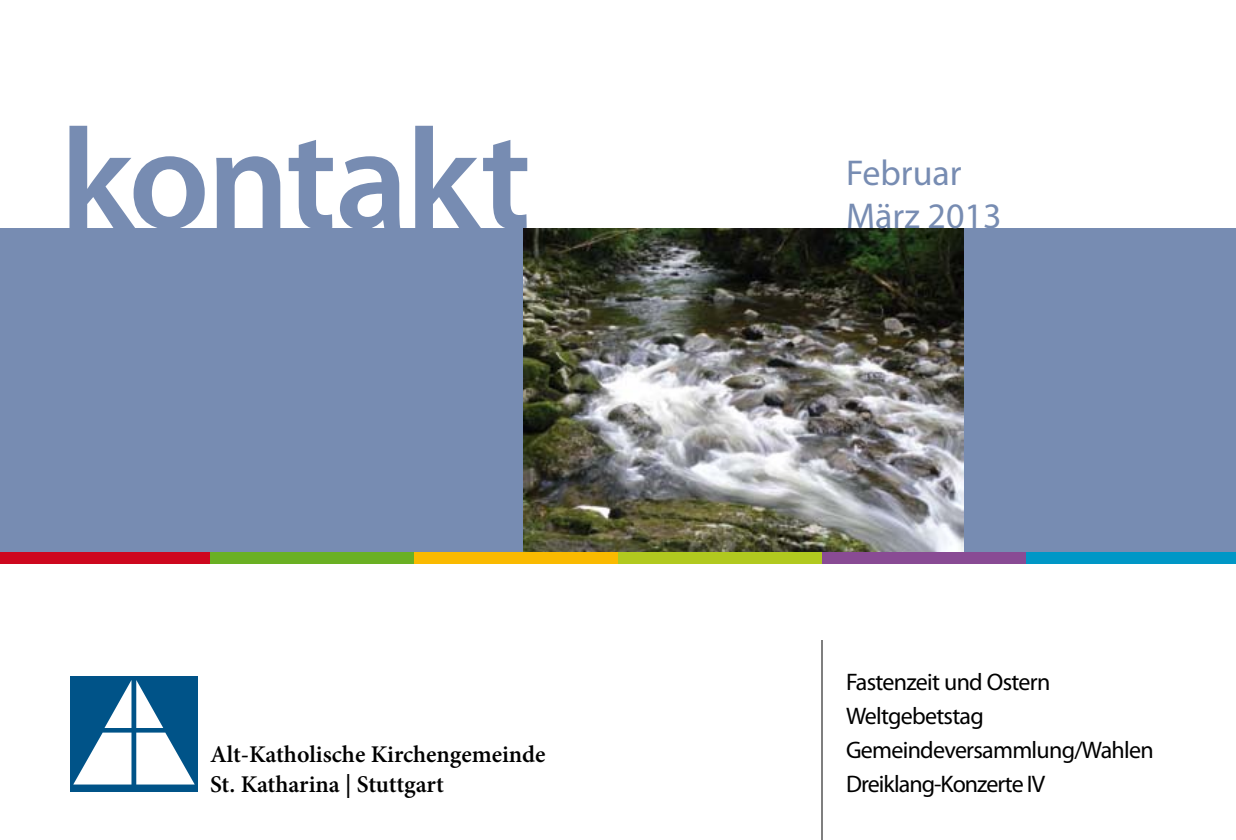
<style>
.page{position:relative;width:1236px;height:840px;background:#fff}
.page>*{position:absolute;margin:0;border:0;box-sizing:border-box;transform-origin:0 0}
.t1{font:600 144px "Myriad Pro";letter-spacing:-.02em;color:#778cb2}
.t2{font:36px/43.2px "Myriad Pro";color:#778cb2}
.t3{font:24px/34px "Myriad Pro";letter-spacing:-.03em;color:#000}
.t4{font:600 24px/30px "Minion Pro";letter-spacing:-.005em;color:#000}
</style>
<div class="page">
<div style="left:0;top:228px;width:1236px;height:332px;background:#778cb2"></div>
<img style="left:524px;top:228px;width:439px;height:324px">
<div style="left:1026px;top:552px;width:210px;height:12px;background:#0097c6"></div>
<div style="left:822px;top:552px;width:204px;height:12px;background:#894b94"></div>
<div style="left:618px;top:552px;width:204px;height:12px;background:#b1c91f"></div>
<div style="left:414px;top:552px;width:204px;height:12px;background:#faba00"></div>
<div style="left:210px;top:552px;width:204px;height:12px;background:#6ab023"></div>
<div style="left:0;top:552px;width:210px;height:12px;background:#cd071e"></div>
<hr style="left:822px;top:640px;width:1px;height:200px;background:#000">
<div style="left:70px;top:676px;width:128px;height:116px;background:#005388"></div>
<svg style="left:73px;top:680px;width:122px;height:105px"></svg>
<h1 class="t1" style="left:60px;top:88px;width:473px">kontakt</h1>
<p class="t4" style="left:210px;top:739px;width:337px">Alt-Katholische Kirchengemeinde<br>St. Katharina | Stuttgart</p>
<h2 class="t2" style="left:846px;top:151px;width:157px">Februar<br>März 2013</h2>
<p class="t3" style="left:846px;top:665px;width:309px">Fastenzeit und Ostern<br>Weltgebetstag<br>Gemeindeversammlung/Wahlen<br>Dreiklang-Konzerte IV</p>
</div>
